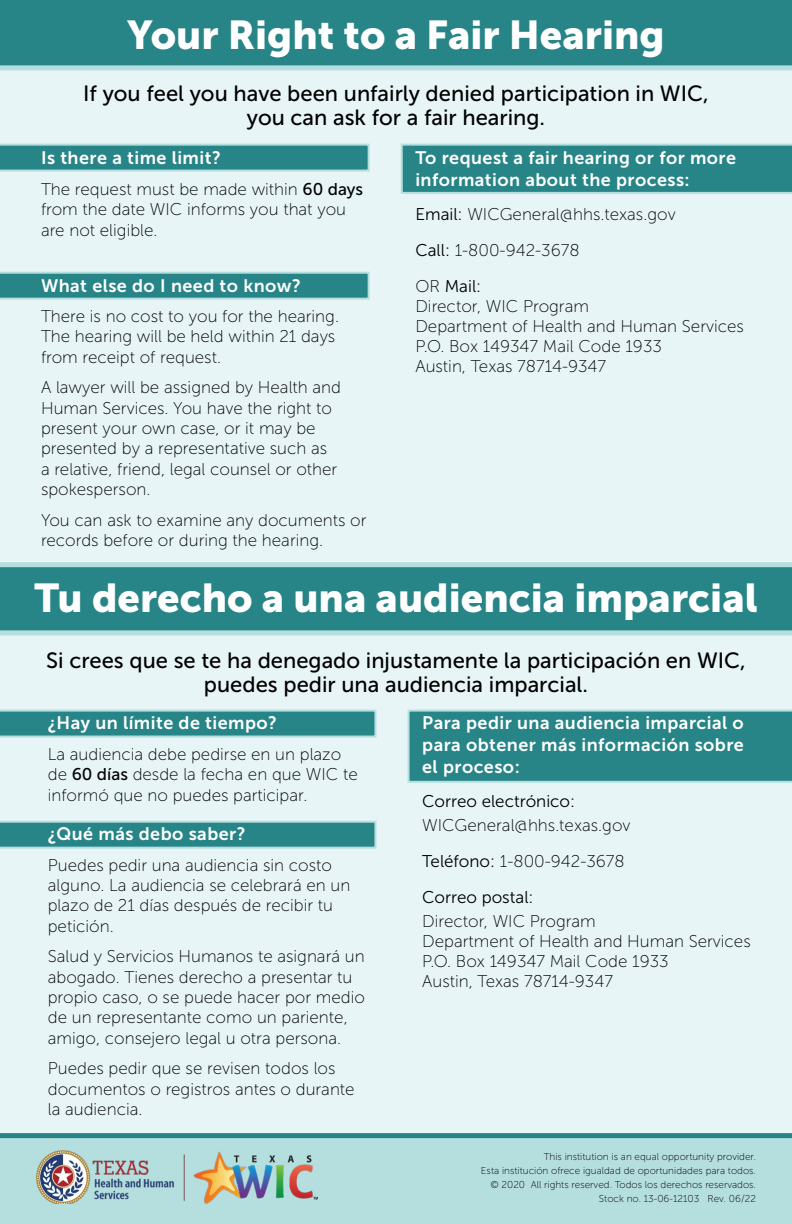
<style>
.page{position:relative;width:792px;height:1224px;background:#e8f5f7}
.page>*{position:absolute;margin:0;border:0;box-sizing:border-box;transform-origin:0 0}
.Heading_2{font:40px "Museo Sans 900";color:#fff}
.t1{font:22px/24px "Museo Sans 500";color:#000;text-align:center}
.t2{font:18px/21.6px "Museo Sans 700";letter-spacing:.025em;color:#fff}
.t3{font:17px/20.4px "Museo Sans 100";color:#000}
.t4{font:17px "Museo Sans 300";color:#000}
.Heading_2-2{font:10px/14px "Museo Sans 100";color:#000;text-align:right}
.s1{font-family:"Museo Sans 500"}
.s2{font-family:"Museo Sans 300"}
.s3{font-family:"Museo Sans 100"}
</style>
<div class="page">
<svg style="left:0;top:144px;width:370px;height:28px;background:#3d9194"></svg>
<svg style="left:0;top:1133px;width:792px;height:91px;background:#abd7d8"></svg>
<svg style="left:0;top:0;width:792px;height:70px;background:#30898c"></svg>
<img style="left:36px;top:1150px;width:281px;height:54px">
<svg style="left:0;top:272px;width:370px;height:28px;background:#3c9194"></svg>
<svg style="left:401px;top:144px;width:391px;height:50px;background:#328b8e"></svg>
<svg style="left:0;top:710px;width:376px;height:28px;background:#3c9194"></svg>
<svg style="left:0;top:562px;width:792px;height:73px;background:#3a9092"></svg>
<svg style="left:0;top:821px;width:376px;height:28px;background:#3c9194"></svg>
<svg style="left:408px;top:710px;width:384px;height:73px;background:#2f898b"></svg>
<p class="Heading_2" style="left:127px;top:12px;width:539px">Your Right to a Fair Hearing</p>
<p class="t1" style="left:83px;top:81px;width:627px">If you feel you have been unfairly denied participation in WIC,</p>
<p class="t1" style="left:247px;top:105px;width:300px">you can ask for a fair hearing.</p>
<p class="t2" style="left:41px;top:147px;width:181px">Is there a time limit?</p>
<p class="t3" style="left:41px;top:179px;width:324px">The request must be made within <span class="s1">60 days </span>from the date WIC informs you that you are not eligible.</p>
<p class="t2" style="left:41px;top:275px;width:261px">What else do I need to know?</p>
<p class="t3" style="left:41px;top:306px;width:300px">There is no cost to you for the hearing.<br>The hearing will be held within 21 days from receipt of request.</p>
<p class="t3" style="left:41px;top:377px;width:302px">A lawyer will be assigned by Health and Human Services. You have the right to present your own case, or it may be presented by a representative such as<br>a relative, friend, legal counsel or other spokesperson.</p>
<p class="t3" style="left:41px;top:510px;width:327px">You can ask to examine any documents or records before or during the hearing.</p>
<p class="t2" style="left:415px;top:147px;width:322px">To request a fair hearing or for more information about the process:</p>
<p class="t3" style="left:415px;top:204px;width:262px"><span class="s2">Email:</span> WICGeneral@hhs.texas.gov</p>
<p class="t3" style="left:415px;top:240px;width:166px"><span class="s2">Call:</span> 1-800-942-3678</p>
<p class="t4" style="left:415px;top:277px;width:67px"><span class="s3">OR</span> Mail:</p>
<p class="t3" style="left:415px;top:296px;width:175px">Director, WIC Program</p>
<p class="t3" style="left:415px;top:316px;width:330px">Department of Health and Human Services</p>
<p class="t3" style="left:415px;top:336px;width:248px">P.O. Box 149347 Mail Code 1933</p>
<p class="t3" style="left:415px;top:356px;width:192px">Austin, Texas 78714-9347</p>
<p class="Heading_2" style="left:34px;top:575px;width:725px">Tu derecho a una audiencia imparcial</p>
<p class="t1" style="left:46px;top:649px;width:701px">Si crees que se te ha denegado injustamente la participación en WIC, puedes pedir una audiencia imparcial.</p>
<p class="t2" style="left:48px;top:712px;width:231px">¿Hay un límite de tiempo?</p>
<p class="t3" style="left:48px;top:744px;width:312px">La audiencia debe pedirse en un plazo de <span class="s1">60 días</span> desde la fecha en que WIC te informó que no puedes participar.</p>
<p class="t2" style="left:48px;top:823px;width:199px">¿Qué más debo saber?</p>
<p class="t3" style="left:48px;top:855px;width:304px">Puedes pedir una audiencia sin costo alguno. La audiencia se celebrará en un plazo de 21 días después de recibir tu petición.</p>
<p class="t3" style="left:48px;top:946px;width:319px">Salud y Servicios Humanos te asignará un abogado. Tienes derecho a presentar tu propio caso, o se puede hacer por medio de un representante como un pariente, amigo, consejero legal u otra persona.</p>
<p class="t3" style="left:48px;top:1058px;width:308px">Puedes pedir que se revisen todos los documentos o registros antes o durante la audiencia.</p>
<p class="t2" style="left:422px;top:712px;width:323px;text-align:justify">Para pedir una audiencia imparcial o para obtener más información sobre el proceso:</p>
<p class="t3" style="left:422px;top:789px;width:210px;line-height:24px"><span class="s2">Correo electrónico:<br></span>WICGeneral@hhs.texas.gov</p>
<p class="t3" style="left:422px;top:851px;width:204px"><span class="s2">Teléfono:</span> 1-800-942-3678</p>
<p class="t4" style="left:422px;top:888px;width:113px">Correo postal:</p>
<p class="t3" style="left:422px;top:911px;width:175px">Director, WIC Program</p>
<p class="t3" style="left:422px;top:931px;width:330px">Department of Health and Human Services</p>
<p class="t3" style="left:422px;top:951px;width:248px">P.O. Box 149347 Mail Code 1933</p>
<p class="t3" style="left:422px;top:971px;width:192px">Austin, Texas 78714-9347</p>
<p class="Heading_2-2" style="left:481px;top:1149px;width:277px">This institution is an equal opportunity provider.<br>Esta institución ofrece igualdad de oportunidades para todos. © 2020 All rights reserved. Todos los derechos reservados.<br>Stock no. 13-06-12103 Rev. 06/22</p>
</div>
